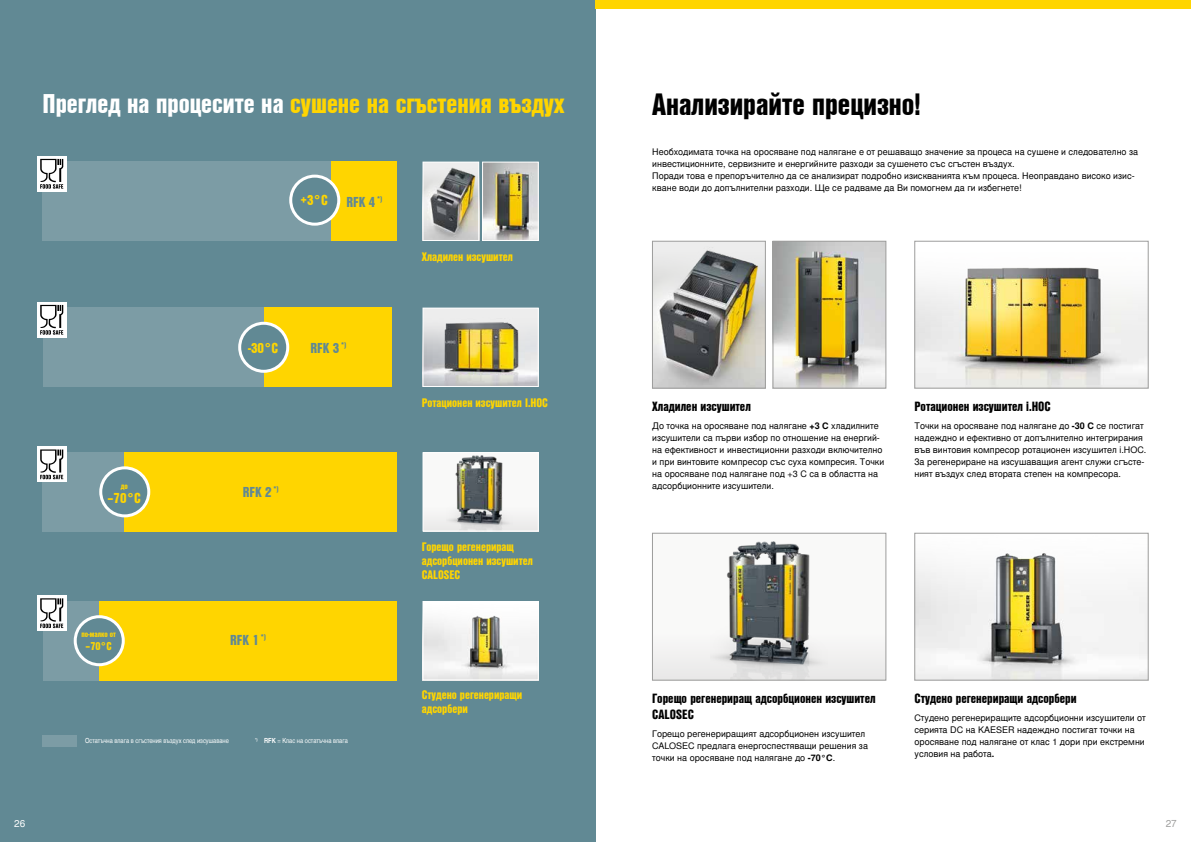
<style>
.page{position:relative;width:1191px;height:842px;background:#fff}
.page>*{position:absolute;margin:0;border:0;box-sizing:border-box;transform-origin:0 0}
.t1{font:30px "Nimbus San L Bla Con";color:#000}
.t2{font:26.3px "Nimbus San L Bla Con";color:#ffd500}
.t3{font:14px "Nimbus San L Bla Con";color:#618994}
.t4{font:14px "Nimbus San L Bla Con";color:#ffd500}
.t5{font:13px/16px "Nimbus San L Bla Con";color:#000}
.t6{font:12px/14px "Nimbus San L Bla Con";color:#ffd500}
.t7{font:11px "Nimbus San L Bla Con";color:#ffd500}
.t8{font:10px "Nimbus San L";color:#fff}
.t9{font:10px "Nimbus San L";color:#9d9d9c}
.t10{font:9px/12px "Nimbus San L";color:#000}
.t11{font:8.2px "Nimbus San L Bla Con";color:#618994}
.t12{font:8px "Nimbus San L Bla Con";color:#ffd500}
.t13{font:7px "Nimbus San L Reg Con";color:#fff}
.s1{color:#fff}
.s2{font-family:"Nimbus San L Bol Con"}
.s3{font-weight:700}
</style>
<div class="page">
<div style="left:0;top:0;width:595px;height:842px;background:#618994"></div>
<div style="left:652px;top:533px;width:234px;height:147px;background:linear-gradient(to right,#f8f8f7,#f8f8f7)"></div>
<img style="left:710px;top:541px;width:117px;height:137px">
<div style="left:652px;top:533px;width:234px;height:147px;border:1px solid #9d9d9c"></div>
<img style="left:916px;top:267px;width:230px;height:119px">
<div style="left:914px;top:241px;width:234px;height:147px;border:1px solid #9d9d9c"></div>
<img style="left:916px;top:553px;width:230px;height:125px">
<div style="left:914px;top:533px;width:234px;height:147px;border:1px solid #9d9d9c"></div>
<img style="left:654px;top:243px;width:109px;height:143px">
<div style="left:652px;top:241px;width:113px;height:147px;border:1px solid #9d9d9c"></div>
<img style="left:774px;top:243px;width:110px;height:143px">
<div style="left:772px;top:241px;width:114px;height:147px;border:1px solid #9d9d9c"></div>
<div style="left:595px;top:0;width:596px;height:9px;background:#ffd500"></div>
<div style="left:43px;top:452px;width:340px;height:79px;background:#7c9ca5"></div>
<div style="left:423px;top:453px;width:115px;height:78px;background:linear-gradient(to bottom,#fcfcfb,#f1f1f0)"></div>
<img style="left:446px;top:455px;width:66px;height:74px">
<div style="left:422px;top:452px;width:117px;height:79px;border:1px solid #fff"></div>
<div style="left:125px;top:452px;width:272px;height:79px;background:#ffd500"></div>
<div style="left:101px;top:468px;width:48px;height:48px;background:#618994;border-radius:50%"></div>
<div style="left:99px;top:466px;width:51px;height:51px;border:3px solid #fff;border-radius:50%"></div>
<div style="left:43px;top:308px;width:340px;height:79px;background:#7c9ca5"></div>
<img style="left:424px;top:310px;width:113px;height:75px">
<div style="left:422px;top:308px;width:117px;height:79px;border:1px solid #fff"></div>
<div style="left:265px;top:308px;width:127px;height:79px;background:#ffd500"></div>
<div style="left:240px;top:323px;width:48px;height:48px;background:#618994;border-radius:50%"></div>
<div style="left:238px;top:322px;width:51px;height:51px;border:3px solid #fff;border-radius:50%"></div>
<div style="left:43px;top:162px;width:340px;height:79px;background:#7c9ca5"></div>
<img style="left:484px;top:164px;width:53px;height:75px">
<div style="left:482px;top:162px;width:57px;height:79px;border:1px solid #fff"></div>
<div style="left:332px;top:162px;width:65px;height:79px;background:#ffd500"></div>
<div style="left:291px;top:176px;width:48px;height:48px;background:#618994;border-radius:50%"></div>
<div style="left:289px;top:175px;width:51px;height:51px;border:3px solid #fff;border-radius:50%"></div>
<img style="left:424px;top:603px;width:113px;height:75px">
<div style="left:422px;top:601px;width:117px;height:79px;border:1px solid #fff"></div>
<div style="left:43px;top:601px;width:340px;height:79px;background:#7c9ca5"></div>
<div style="left:99px;top:601px;width:298px;height:79px;background:#ffd500"></div>
<div style="left:75px;top:617px;width:48px;height:48px;background:#618994;border-radius:50%"></div>
<div style="left:74px;top:615px;width:51px;height:51px;border:3px solid #fff;border-radius:50%"></div>
<div style="left:43px;top:735px;width:34px;height:11px;background:#7c9ca5"></div>
<img style="left:424px;top:164px;width:53px;height:75px">
<div style="left:422px;top:162px;width:57px;height:79px;border:1px solid #fff"></div>
<div style="left:37px;top:446px;width:30px;height:36px;background:#fff"></div>
<svg style="left:40px;top:449px;width:23px;height:30px"></svg>
<div style="left:37px;top:302px;width:30px;height:36px;background:#fff"></div>
<svg style="left:40px;top:305px;width:23px;height:30px"></svg>
<div style="left:37px;top:595px;width:30px;height:36px;background:#fff"></div>
<svg style="left:40px;top:598px;width:23px;height:30px"></svg>
<div style="left:37px;top:156px;width:30px;height:36px;background:#fff"></div>
<svg style="left:40px;top:159px;width:23px;height:30px"></svg>
<h2 class="t2" style="left:43px;top:84px;width:523px"><span class="s1">Преглед на процесите на</span> сушене на сгъстения въздух</h2>
<p class="t12" style="left:121px;top:480px;width:9px">до</p>
<h3 class="t4" style="left:108px;top:487px;width:35px">–70°C</h3>
<p class="t12" style="left:81px;top:628px;width:36px">по-малко от</p>
<p class="t7" style="left:86px;top:638px;width:28px">–70°C</p>
<h3 class="t4" style="left:300px;top:189px;width:29px">+3°C</h3>
<p class="t11" style="left:377px;top:193px;width:7px">*)</p>
<h3 class="t3" style="left:346px;top:191px;width:30px">RFK 4</h3>
<h3 class="t4" style="left:248px;top:337px;width:32px">-30°C</h3>
<h3 class="t3" style="left:310px;top:337px;width:37px">RFK 3 <sup>*)</sup></h3>
<h3 class="t3" style="left:243px;top:481px;width:37px">RFK 2 <sup>*)</sup></h3>
<h3 class="t3" style="left:230px;top:629px;width:37px">RFK 1 <sup>*)</sup></h3>
<p class="t13" style="left:85px;top:736px;width:145px">Остатъчна влага в сгъстения въздух след изсушаване</p>
<p class="t13" style="left:255px;top:736px;width:94px"><sup>*)</sup> <span class="s2">RFK</span> = Клас на остатъчна влага</p>
<h3 class="t6" style="left:422px;top:249px;width:93px">Хладилен изсушител</h3>
<h3 class="t6" style="left:422px;top:395px;width:128px">Ротационен изсушител I.HOC</h3>
<h3 class="t6" style="left:422px;top:539px;width:113px">Горещо регенериращ адсорбционен изсушител<br>CALOSEC</h3>
<h3 class="t6" style="left:422px;top:687px;width:102px">Студено регенериращи адсорбери</h3>
<h1 class="t1" style="left:652px;top:81px;width:270px">Анализирайте прецизно!</h1>
<p class="t10" style="left:652px;top:146px;width:487px">Необходимата точка на оросяване под налягане е от решаващо значение за процеса на сушене и следователно за инвестиционните, сервизните и енергийните разходи за сушенето със сгъстен въздух.<br>Поради това е препоръчително да се анализират подробно изискванията към процеса. Неоправдано високо изис&shy;кване води до допълнителни разходи. Ще се радваме да Ви помогнем да ги избегнете!</p>
<h3 class="t5" style="left:652px;top:398px;width:100px">Хладилен изсушител</h3>
<p class="t10" style="left:652px;top:420px;width:234px">До точка на оросяване под налягане <span class="s3">+3 C</span> хладилните изсушители са първи избор по отношение на енергий&shy;на ефективност и инвестиционни разходи включително и при винтовите компресор със суха компресия. Точки на оросяване под налягане под +3 C са в областта на адсорбционните изсушители.</p>
<h3 class="t5" style="left:914px;top:398px;width:138px">Ротационен изсушител i.HOC</h3>
<p class="t10" style="left:914px;top:420px;width:233px">Точки на оросяване под налягане до <span class="s3">-30 C</span> се постигат надеждно и ефективно от допълнително интегрирания във винтовия компресор ротационен изсушител i.HOC.<br>За регенериране на изсушаващия агент служи сгъсте&shy;ният въздух след втората степен на компресора.</p>
<h3 class="t5" style="left:652px;top:690px;width:225px">Горещо регенериращ адсорбционен изсушител<br>CALOSEC</h3>
<p class="t10" style="left:652px;top:728px;width:217px">Горещо регенериращият адсорбционен изсушител<br>CALOSEC предлага енергоспестяващи решения за точки на оросяване под налягане до <span class="s3">-70°C</span>.</p>
<h3 class="t5" style="left:914px;top:690px;width:164px">Студено регенериращи адсорбери</h3>
<p class="t10" style="left:914px;top:712px;width:233px">Студено регенериращите адсорбционни изсушители от серията DC на KAESER надеждно постигат точки на оросяване под налягане от клас 1 дори при екстремни условия на работа<span class="s3">.</span></p>
<p class="t8" style="left:14px;top:817px;width:13px">26</p>
<p class="t9" style="left:1165px;top:817px;width:13px">27</p>
</div>
